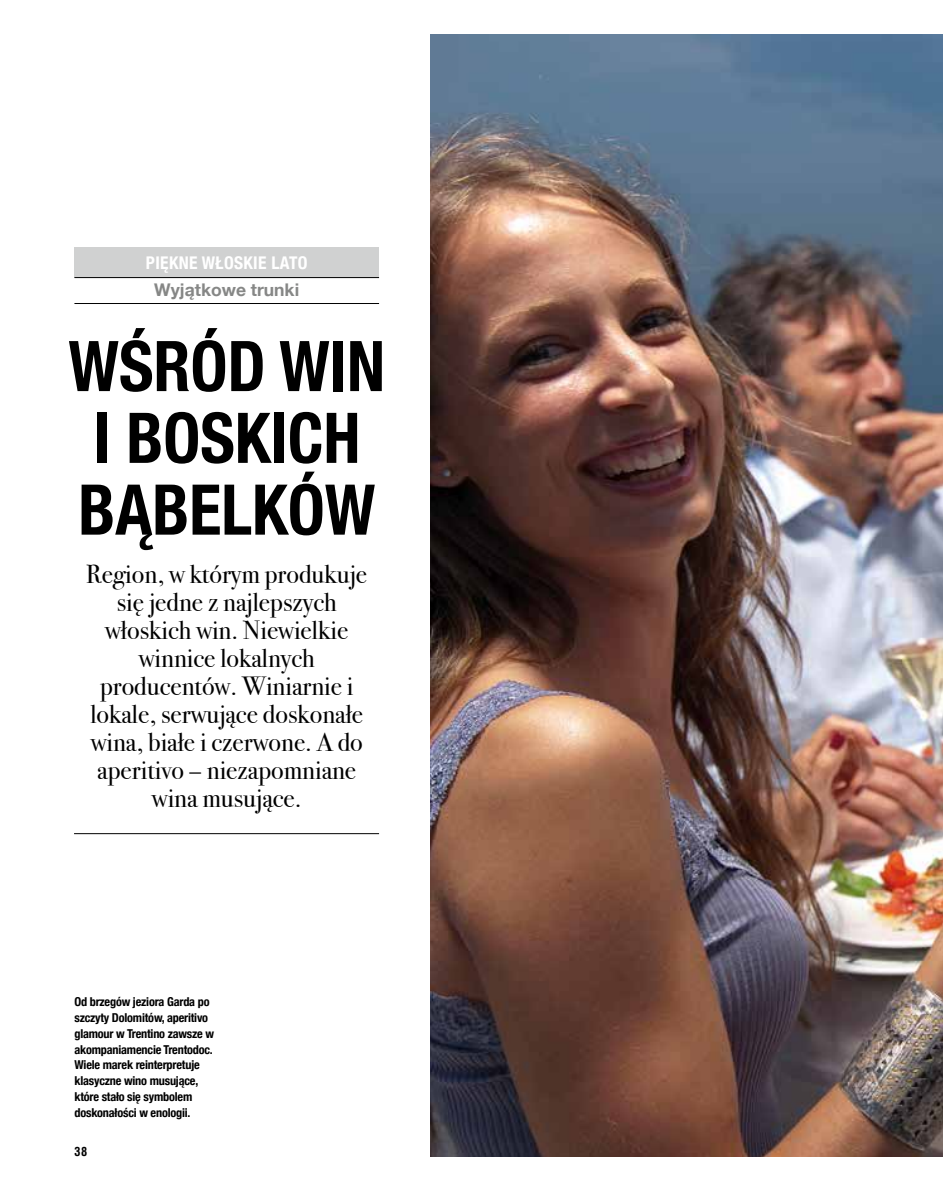
<style>
.page{position:relative;width:943px;height:1191px;background:#fff}
.page>*{position:absolute;margin:0;border:0;box-sizing:border-box;transform-origin:0 0}
.t1{font:700 condensed 70px/71.8px "Helvetica Neue";color:#000;scale:.95 1}
.t2{font:26.25px/28px "Bodoni Svty Two ITCTT";color:#000;text-align:center}
.t3{font:700 condensed 17.5px "Helvetica Neue";letter-spacing:.02em;color:#fff}
.t4{font:700 17.5px "Helvetica Neue";color:#868786}
.t5{font:700 condensed 12.25px/15.8px "Helvetica Neue";letter-spacing:-.015em;color:#000}
.t6{font:700 condensed 12.25px "Helvetica LT Std";color:#000}
</style>
<div class="page">
<img style="left:431px;top:35px;width:512px;height:1121px">
<div style="left:74px;top:247px;width:305px;height:30px;background:#d0d1d1"></div>
<hr style="left:74px;top:303px;width:305px;height:1px;background:#000">
<hr style="left:74px;top:277px;width:305px;height:1px;background:#000">
<hr style="left:74px;top:833px;width:305px;height:1px;background:#000">
<p class="t3" style="left:146px;top:248px;width:163px">PIĘKNE WŁOSKIE LATO</p>
<p class="t4" style="left:154px;top:276px;width:146px">Wyjątkowe trunki</p>
<h1 class="t1" style="left:68px;top:325px;width:335px">WŚRÓD WIN<br>I BOSKICH<br>BĄBELKÓW</h1>
<p class="t2" style="left:86px;top:557px;width:282px">Region, w którym produkuje się jedne z najlepszych włoskich win. Niewielkie winnice lokalnych producentów. Winiarnie i lokale, serwujące doskonałe wina, białe i czerwone. A do aperitivo – niezapomniane wina musujące.</p>
<p class="t5" style="left:74px;top:993px;width:141px">Od brzegów jeziora Garda po szczyty Dolomitów, aperitivo glamour w Trentino zawsze w akompaniamencie Trentodoc.<br>Wiele marek reinterpretuje klasyczne wino musujące, które stało się symbolem doskonałości w enologii.</p>
<p class="t6" style="left:74px;top:1144px;width:14px">38</p>
</div>
